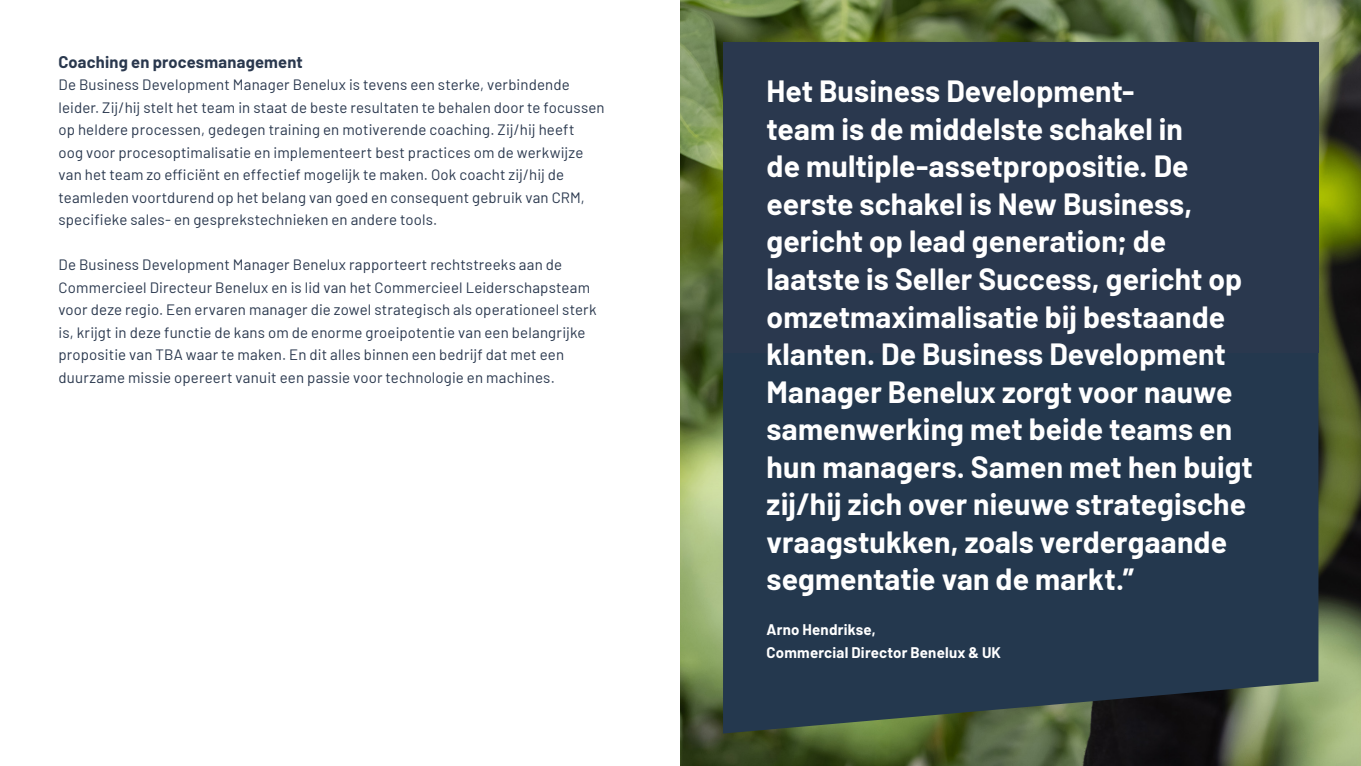
<style>
.page{position:relative;width:1361px;height:766px;background:#fff}
.page>*{position:absolute;margin:0;border:0;box-sizing:border-box;transform-origin:0 0}
.Rechts_uitlijnen{font:700 30px/37.5px "Barlow";letter-spacing:.005em;color:#fff}
.t1{font:700 16.5px "Barlow";letter-spacing:.01em;color:#2a384e}
.t2{font:15px/22.5px "Barlow";letter-spacing:.01em;color:#2a384e}
.Rechts_uitlijnen-2{font:700 15px "Barlow";letter-spacing:.015em;color:#fff}
</style>
<div class="page">
<img style="left:680px;top:0;width:681px;height:765px">
<div style="left:723px;top:353px;width:595px;height:380px;background:#24384e"></div>
<div style="left:723px;top:43px;width:595px;height:310px;background:#2a384e"></div>
<p class="t1" style="left:58px;top:49px;width:246px">Coaching en procesmanagement</p>
<p class="t2" style="left:58px;top:72px;width:548px">De Business Development Manager Benelux is tevens een sterke, verbindende leider. Zij/hij stelt het team in staat de beste resultaten te behalen door te focussen op heldere processen, gedegen training en motiverende coaching. Zij/hij heeft<br>oog voor procesoptimalisatie en implementeert best practices om de werkwijze van het team zo efficiënt en effectief mogelijk te maken. Ook coacht zij/hij de teamleden voortdurend op het belang van goed en consequent gebruik van CRM, specifieke sales- en gesprekstechnieken en andere tools.</p>
<p class="t2" style="left:58px;top:252px;width:539px">De Business Development Manager Benelux rapporteert rechtstreeks aan de Commercieel Directeur Benelux en is lid van het Commercieel Leiderschapsteam voor deze regio. Een ervaren manager die zowel strategisch als operationeel sterk is, krijgt in deze functie de kans om de enorme groeipotentie van een belangrijke propositie van TBA waar te maken. En dit alles binnen een bedrijf dat met een duurzame missie opereert vanuit een passie voor technologie en machines.</p>
<p class="Rechts_uitlijnen" style="left:755px;top:70px;width:381px">“Het Business Development-</p>
<p class="Rechts_uitlijnen" style="left:766px;top:108px;width:488px">team is de middelste schakel in<br>de multiple-assetpropositie. De eerste schakel is New Business, gericht op lead generation; de laatste is Seller Success, gericht op omzetmaximalisatie bij bestaande klanten. De Business Development Manager Benelux zorgt voor nauwe samenwerking met beide teams en hun managers. Samen met hen buigt zij/hij zich over nieuwe strategische vraagstukken, zoals verdergaande segmentatie van de markt.”</p>
<p class="Rechts_uitlijnen-2" style="left:766px;top:618px;width:111px">Arno Hendrikse,</p>
<p class="Rechts_uitlijnen-2" style="left:766px;top:641px;width:236px">Commercial Director Benelux &amp; UK</p>
</div>
